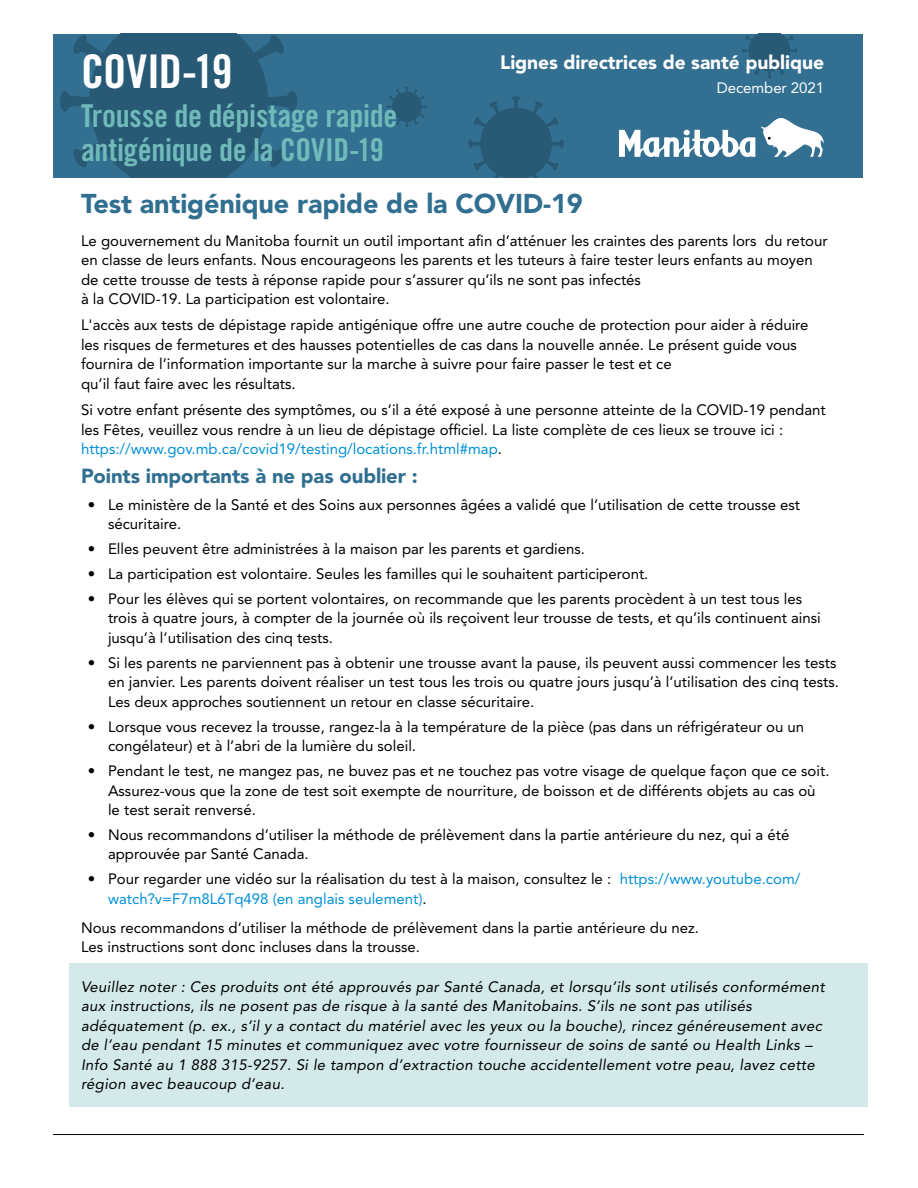
<style>
.page{position:relative;width:918px;height:1188px;background:#fff}
.page>*{position:absolute;margin:0;border:0;box-sizing:border-box;transform-origin:0 0}
.Title_Header{font:46.5px "Trade Gothic LT Std Bd Cn 20";letter-spacing:-.02em;color:#fff}
.Title_Header-2{font:31.5px/34.5px "Trade Gothic LT Std Bd Cn 20";letter-spacing:-.01em;color:#70bbba}
.headline{font:900 27px "Avenir LT Std";letter-spacing:-.005em;color:#316f91}
.body{font:900 20.25px "Avenir LT Std";letter-spacing:-.005em;color:#316f91}
.body-2{font:900 19.2px "Avenir LT Std";letter-spacing:-.005em;color:#fff}
.bullets{font:15px/19.5px "Avenir LT Std";color:#000}
.body-3{font:15px/19.5px "Avenir LT Std";color:#000}
.body-4{font:italic 15px/19.5px "Avenir LT Std";letter-spacing:.02em;color:#000}
.body-5{font:15px "Avenir LT Std";letter-spacing:-.005em;color:#fff}
.s1{color:#0090d6}
</style>
<div class="page">
<hr style="left:53px;top:1134px;width:811px;height:1px;background:#000">
<div style="left:69px;top:963px;width:799px;height:144px;background:#d4eaea"></div>
<div style="left:53px;top:34px;width:809px;height:143px;background:#326f91"></div>
<svg style="left:60px;top:34px;width:237px;height:143px"></svg>
<svg style="left:468px;top:96px;width:96px;height:81px"></svg>
<svg style="left:387px;top:87px;width:40px;height:40px"></svg>
<svg style="left:742px;top:34px;width:55px;height:44px"></svg>
<svg style="left:619px;top:130px;width:136px;height:27px"></svg>
<svg style="left:761px;top:118px;width:63px;height:39px"></svg>
<h1 class="Title_Header" style="left:81px;top:43px;width:153px">COVID-19</h1>
<h1 class="Title_Header-2" style="left:81px;top:98px;width:318px">Trousse de dépistage rapide antigénique de la COVID-19</h1>
<p class="body-2" style="left:500px;top:50px;width:325px">Lignes directrices de santé publique</p>
<p class="body-5" style="left:717px;top:79px;width:109px">December 2021</p>
<p class="headline" style="left:81px;top:187px;width:503px">Test antigénique rapide de la COVID‑19</p>
<p class="body-3" style="left:81px;top:231px;width:748px">Le gouvernement du Manitoba fournit un outil important afin d’atténuer les craintes des parents lors du retour en classe de leurs enfants. Nous encourageons les parents et les tuteurs à faire tester leurs enfants au moyen de cette trousse de tests à réponse rapide pour s’assurer qu’ils ne sont pas infectés<br>à la COVID-19. La participation est volontaire.</p>
<p class="body-3" style="left:81px;top:316px;width:729px">L'accès aux tests de dépistage rapide antigénique offre une autre couche de protection pour aider à réduire les risques de fermetures et des hausses potentielles de cas dans la nouvelle année. Le présent guide vous fournira de l’information importante sur la marche à suivre pour faire passer le test et ce<br>qu’il faut faire avec les résultats.</p>
<p class="body-3" style="left:81px;top:400px;width:746px">Si votre enfant présente des symptômes, ou s’il a été exposé à une personne atteinte de la COVID-19 pendant les Fêtes, veuillez vous rendre à un lieu de dépistage officiel. La liste complète de ces lieux se trouve ici : <span class="s1">https://www.gov.mb.ca/covid19/testing/locations.fr.html#map</span>.</p>
<p class="body" style="left:81px;top:464px;width:338px">Points importants à ne pas oublier :</p>
<p class="bullets" style="left:108px;top:495px;width:694px;text-indent:-20px">• Le ministère de la Santé et des Soins aux personnes âgées a validé que l’utilisation de cette trousse est sécuritaire.</p>
<p class="bullets" style="left:88px;top:539px;width:499px">• Elles peuvent être administrées à la maison par les parents et gardiens.</p>
<p class="bullets" style="left:88px;top:564px;width:562px">• La participation est volontaire. Seules les familles qui le souhaitent participeront.</p>
<p class="bullets" style="left:108px;top:589px;width:714px;text-indent:-20px">• Pour les élèves qui se portent volontaires, on recommande que les parents procèdent à un test tous les trois à quatre jours, à compter de la journée où ils reçoivent leur trousse de tests, et qu’ils continuent ainsi jusqu’à l’utilisation des cinq tests.</p>
<p class="bullets" style="left:108px;top:653px;width:732px;text-indent:-20px">• Si les parents ne parviennent pas à obtenir une trousse avant la pause, ils peuvent aussi commencer les tests en janvier. Les parents doivent réaliser un test tous les trois ou quatre jours jusqu’à l’utilisation des cinq tests.<br>Les deux approches soutiennent un retour en classe sécuritaire.</p>
<p class="bullets" style="left:108px;top:717px;width:698px;text-indent:-20px">• Lorsque vous recevez la trousse, rangez-la à la température de la pièce (pas dans un réfrigérateur ou un congélateur) et à l’abri de la lumière du soleil.</p>
<p class="bullets" style="left:108px;top:761px;width:723px;text-indent:-20px">• Pendant le test, ne mangez pas, ne buvez pas et ne touchez pas votre visage de quelque façon que ce soit.<br>Assurez-vous que la zone de test soit exempte de nourriture, de boisson et de différents objets au cas où le test serait renversé.</p>
<p class="bullets" style="left:108px;top:825px;width:683px;text-indent:-20px">• Nous recommandons d’utiliser la méthode de prélèvement dans la partie antérieure du nez, qui a été approuvée par Santé Canada.</p>
<p class="bullets" style="left:108px;top:870px;width:694px;text-indent:-20px">• Pour regarder une vidéo sur la réalisation du test à la maison, consultez le : <span class="s1">https://www.youtube.com/ watch?v=F7m8L6Tq498 (en anglais seulement)</span>.</p>
<p class="body-3" style="left:81px;top:918px;width:620px">Nous recommandons d’utiliser la méthode de prélèvement dans la partie antérieure du nez.<br>Les instructions sont donc incluses dans la trousse.</p>
<p class="body-4" style="left:81px;top:977px;width:745px">Veuillez noter : Ces produits ont été approuvés par Santé Canada, et lorsqu’ils sont utilisés conformément aux instructions, ils ne posent pas de risque à la santé des Manitobains. S’ils ne sont pas utilisés adéquatement (p. ex., s’il y a contact du matériel avec les yeux ou la bouche), rincez généreusement avec de l’eau pendant 15 minutes et communiquez avec votre fournisseur de soins de santé ou Health Links – Info Santé au 1 888 315-9257. Si le tampon d’extraction touche accidentellement votre peau, lavez cette région avec beaucoup d’eau.</p>
</div>
